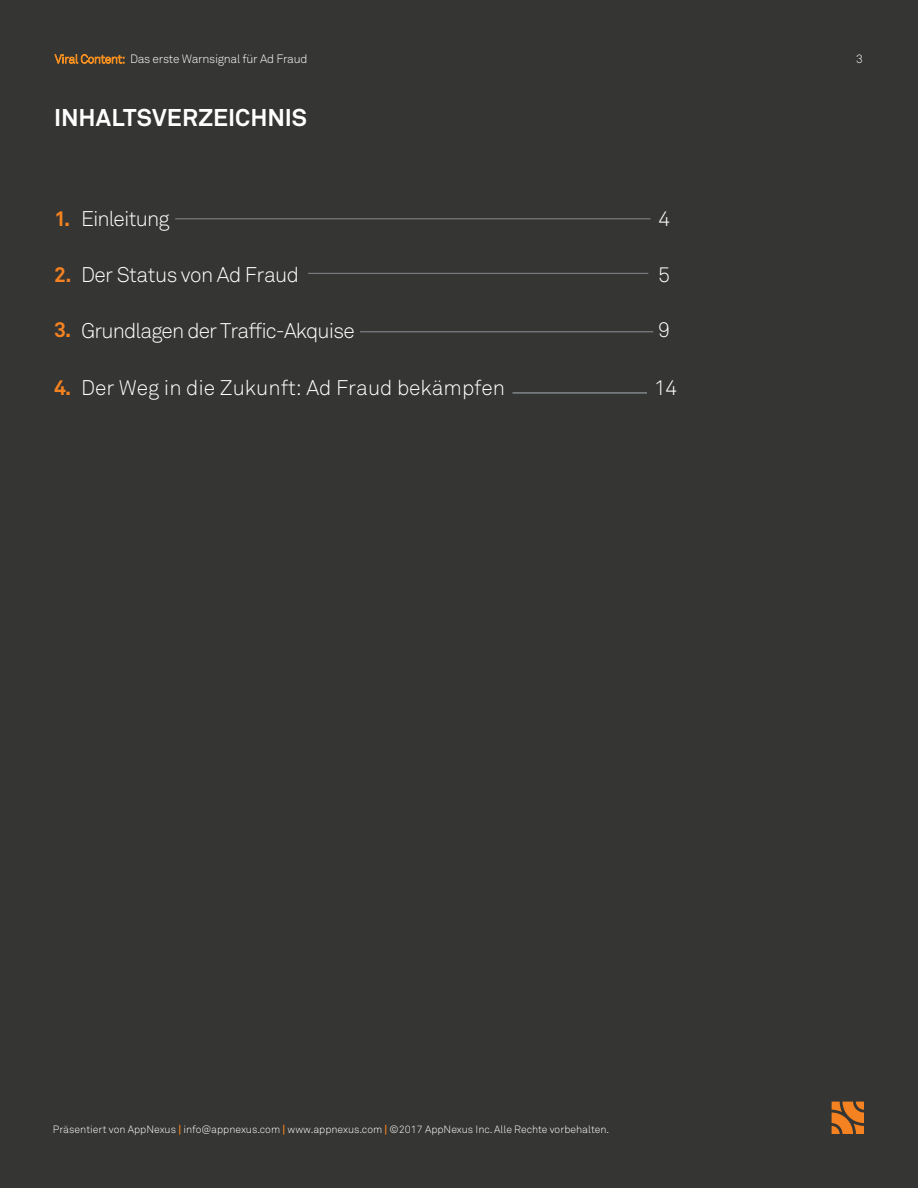
<style>
.page{position:relative;width:918px;height:1188px;background:#353533}
.page>*{position:absolute;margin:0;border:0;box-sizing:border-box;transform-origin:0 0}
.t1{font:700 24px "Akkurat Std";color:#fff}
.t2{font:300 21px "Akkurat Std";letter-spacing:-.025em;color:#fff}
.t3{font:300 21px "Akkurat Std";color:#fff}
.t4{font:300 21px "Akkurat Std";letter-spacing:-.045em;color:#fff}
.t5{font:300 12px "Akkurat Std";letter-spacing:-.025em;color:#fff}
.t6{font:300 10.5px "Akkurat Std";color:#fff}
.s1{color:#f48f1f}
.s2{font-weight:700;color:#f58220}
</style>
<div class="page">
<hr style="left:175px;top:218px;width:476px;height:1px;background:#888c8f">
<hr style="left:308px;top:273px;width:340px;height:1px;background:#888c8f">
<hr style="left:360px;top:331px;width:293px;height:1px;background:#888c8f">
<svg style="left:832px;top:1102px;width:32px;height:32px"></svg>
<hr style="left:513px;top:393px;width:134px;height:1px;background:#888c8f">
<p class="t5" style="left:55px;top:52px;width:254px"><span class="s1">Viral Content:</span> Das erste Warnsignal für Ad Fraud</p>
<h1 class="t1" style="left:54px;top:102px;width:254px">INHALTSVERZEICHNIS</h1>
<h2 class="t2" style="left:54px;top:206px;width:117px"><span class="s2">1.</span> Einleitung</h2>
<h2 class="t2" style="left:658px;top:206px;width:13px">4</h2>
<h2 class="t2" style="left:54px;top:263px;width:247px"><span class="s2">2.</span> Der Status von Ad Fraud</h2>
<h2 class="t2" style="left:658px;top:262px;width:13px">5</h2>
<h2 class="t4" style="left:54px;top:318px;width:302px"><span class="s2">3.</span> Grundlagen der Traffic-Akquise</h2>
<h2 class="t2" style="left:658px;top:317px;width:13px">9</h2>
<h2 class="t3" style="left:54px;top:376px;width:453px"><span class="s2">4.</span> Der Weg in die Zukunft: Ad Fraud bekämpfen</h2>
<h2 class="t2" style="left:654px;top:376px;width:25px">14</h2>
<p class="t5" style="left:856px;top:52px;width:8px">3</p>
<p class="t6" style="left:53px;top:1123px;width:558px">Präsentiert von AppNexus <span class="s2">|</span> info@appnexus.com <span class="s2">|</span> www.appnexus.com <span class="s2">|</span> ©2017 AppNexus Inc. Alle Rechte vorbehalten.</p>
</div>
